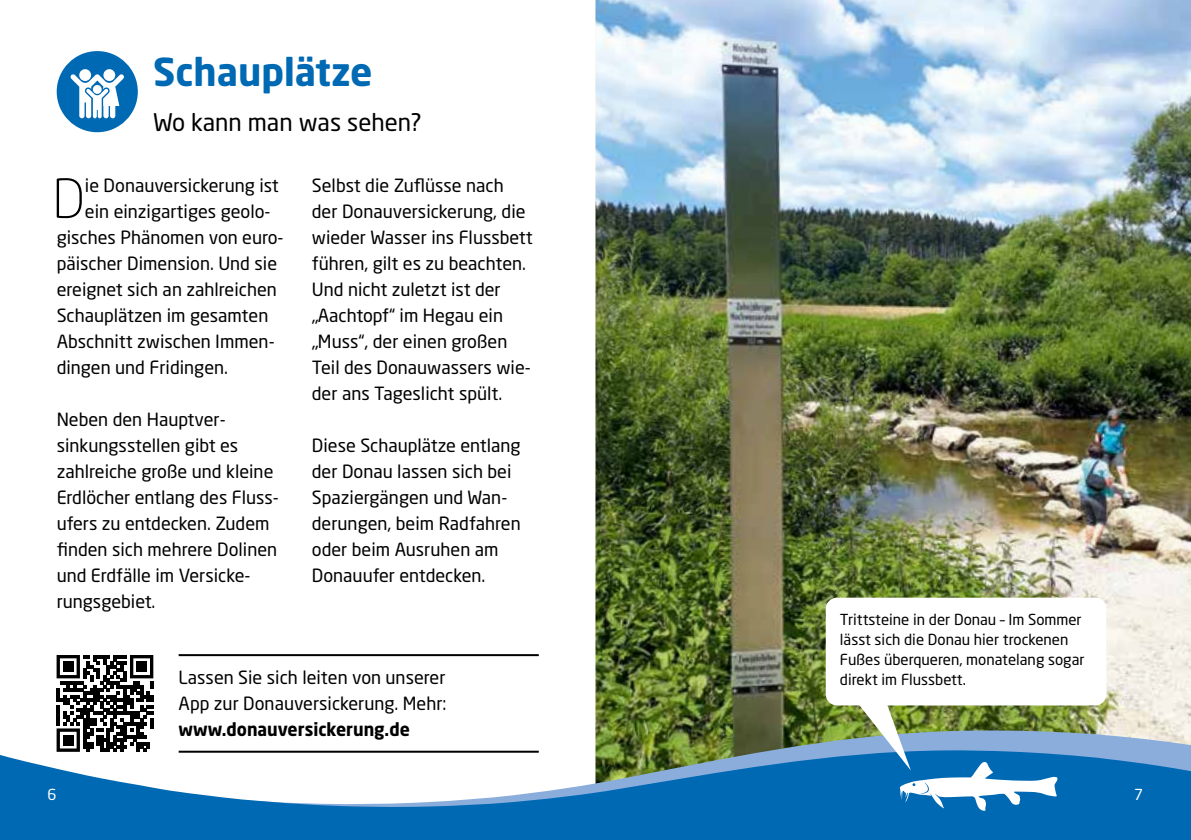
<style>
.page{position:relative;width:1191px;height:840px;background:#fff}
.page>*{position:absolute;margin:0;border:0;box-sizing:border-box;transform-origin:0 0}
.t1{font:300 53px "Neo Sans Std";color:#000}
.t2{font:700 38px "Neo Sans Std";color:#0069b4}
.t3{font:24px "Neo Sans Std";color:#000}
.t4{font:18px/26px "Neo Sans Std";color:#000}
.t5{font:700 18px "Neo Sans Std";color:#000;scale:.96 1}
.t6{font:15px/20px "Neo Sans Std";color:#000}
.t7{font:15px "Neo Sans Std";color:#fff}
</style>
<div class="page">
<img style="left:595px;top:0;width:596px;height:699px">
<div style="left:57px;top:51px;width:81px;height:81px;background:#0069b4;border-radius:50%"></div>
<div style="left:79px;top:69px;width:12px;height:12px;background:#fff;border-radius:50%"></div>
<div style="left:103px;top:69px;width:12px;height:12px;background:#fff;border-radius:50%"></div>
<svg style="left:70px;top:74px;width:54px;height:44px"></svg>
<svg style="left:0;top:699px;width:1191px;height:140px"></svg>
<div style="left:51px;top:648px;width:108px;height:109px;background:#fff"></div>
<svg style="left:57px;top:655px;width:96px;height:96px"></svg>
<div style="left:63px;top:661px;width:10px;height:10px;background:#000"></div>
<div style="left:137px;top:661px;width:10px;height:10px;background:#000"></div>
<div style="left:63px;top:734px;width:10px;height:10px;background:#000"></div>
<hr style="left:179px;top:750px;width:360px;height:2px;background:#000">
<hr style="left:179px;top:653px;width:360px;height:2px;background:#000">
<div style="left:825px;top:597px;width:281px;height:108px;background:#fff;border-radius:11px"></div>
<svg style="left:825px;top:662px;width:232px;height:148px"></svg>
<h2 class="t2" style="left:153px;top:47px;width:221px">Schauplätze</h2>
<h3 class="t3" style="left:153px;top:108px;width:270px">Wo kann man was sehen?</h3>
<h1 class="t1" style="left:52px;top:167px;width:34px">D</h1>
<p class="t4" style="left:85px;top:172px;width:195px">ie Donauversickerung ist</p>
<p class="t4" style="left:85px;top:198px;width:187px">ein einzigartiges geolo-</p>
<p class="t4" style="left:57px;top:224px;width:228px">gisches Phänomen von euro-</p>
<p class="t4" style="left:57px;top:250px;width:222px">päischer Dimension. Und sie</p>
<p class="t4" style="left:57px;top:276px;width:222px">ereignet sich an zahlreichen</p>
<p class="t4" style="left:57px;top:302px;width:213px">Schauplätzen im gesamten</p>
<p class="t4" style="left:57px;top:328px;width:219px">Abschnitt zwischen Immen-</p>
<p class="t4" style="left:57px;top:354px;width:173px">dingen und Fridingen.</p>
<p class="t4" style="left:57px;top:406px;width:222px">Neben den Hauptver&shy;sinkungsstellen gibt es zahlreiche große und kleine<br>Erdlöcher entlang des Fluss&shy;ufers zu entdecken. Zudem finden sich mehrere Dolinen und Erdfälle im Versicke&shy;rungsgebiet.</p>
<p class="t4" style="left:312px;top:172px;width:222px">Selbst die Zuflüsse nach der Donauversickerung, die wieder Wasser ins Flussbett führen, gilt es zu beachten.<br>Und nicht zuletzt ist der „Aachtopf“ im Hegau ein „Muss“, der einen großen<br>Teil des Donauwassers wie&shy;der ans Tageslicht spült.</p>
<p class="t4" style="left:312px;top:432px;width:210px">Diese Schauplätze entlang der Donau lassen sich bei<br>Spaziergängen und Wan&shy;derungen, beim Radfahren oder beim Ausruhen am<br>Donauufer entdecken.</p>
<p class="t4" style="left:179px;top:664px;width:269px">Lassen Sie sich leiten von unserer<br>App zur Donauversickerung. Mehr:</p>
<p class="t5" style="left:179px;top:717px;width:242px">www.donauversickerung.de</p>
<p class="t6" style="left:840px;top:609px;width:246px">Trittsteine in der Donau – Im Sommer lässt sich die Donau hier trockenen<br>Fußes überqueren, monatelang sogar direkt im Flussbett.</p>
<p class="t7" style="left:48px;top:785px;width:11px">6</p>
<p class="t7" style="left:1134px;top:785px;width:11px">7</p>
</div>
